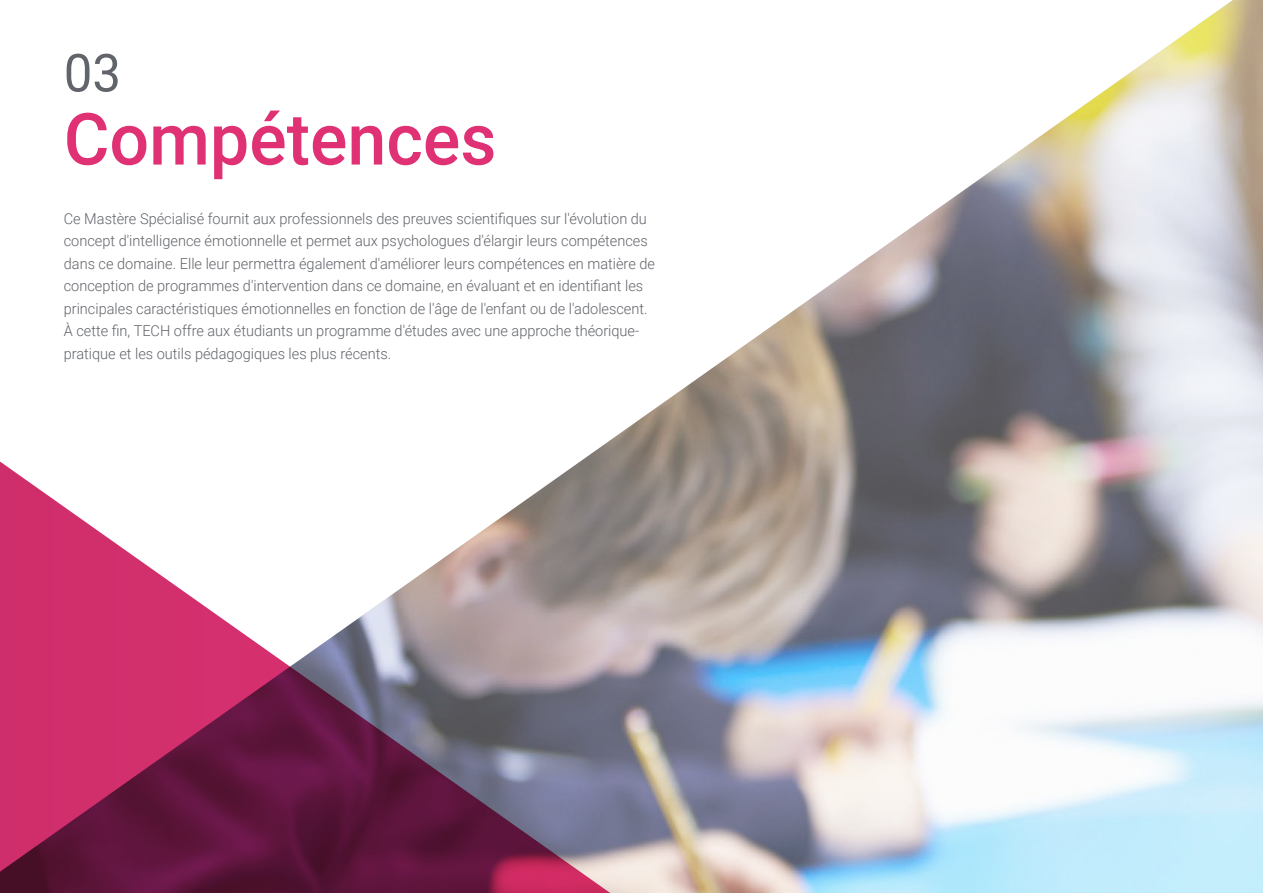
<style>
.page{position:relative;width:1263px;height:893px;background:#fff}
.page>*{position:absolute;margin:0;border:0;box-sizing:border-box;transform-origin:0 0}
.t1{font:500 72px "Roboto";color:#df3174}
.t2{font:52.5px "Roboto";color:#61646a}
.t3{font:300 15px/22.5px "Roboto";color:#61646a}
</style>
<div class="page">
<img style="left:602px;top:0;width:661px;height:893px">
<svg style="left:0;top:446px;width:640px;height:447px"></svg>
<h2 class="t2" style="left:64px;top:36px;width:59px">03</h2>
<h1 class="t1" style="left:64px;top:89px;width:434px">Compétences</h1>
<p class="t3" style="left:64px;top:207px;width:593px">Ce Mastère Spécialisé fournit aux professionnels des preuves scientifiques sur l'évolution du concept d'intelligence émotionnelle et permet aux psychologues d'élargir leurs compétences dans ce domaine. Elle leur permettra également d'améliorer leurs compétences en matière de conception de programmes d'intervention dans ce domaine, en évaluant et en identifiant les principales caractéristiques émotionnelles en fonction de l'âge de l'enfant ou de l'adolescent.<br>À cette fin, TECH offre aux étudiants un programme d'études avec une approche théorique&shy;pratique et les outils pédagogiques les plus récents.</p>
</div>
